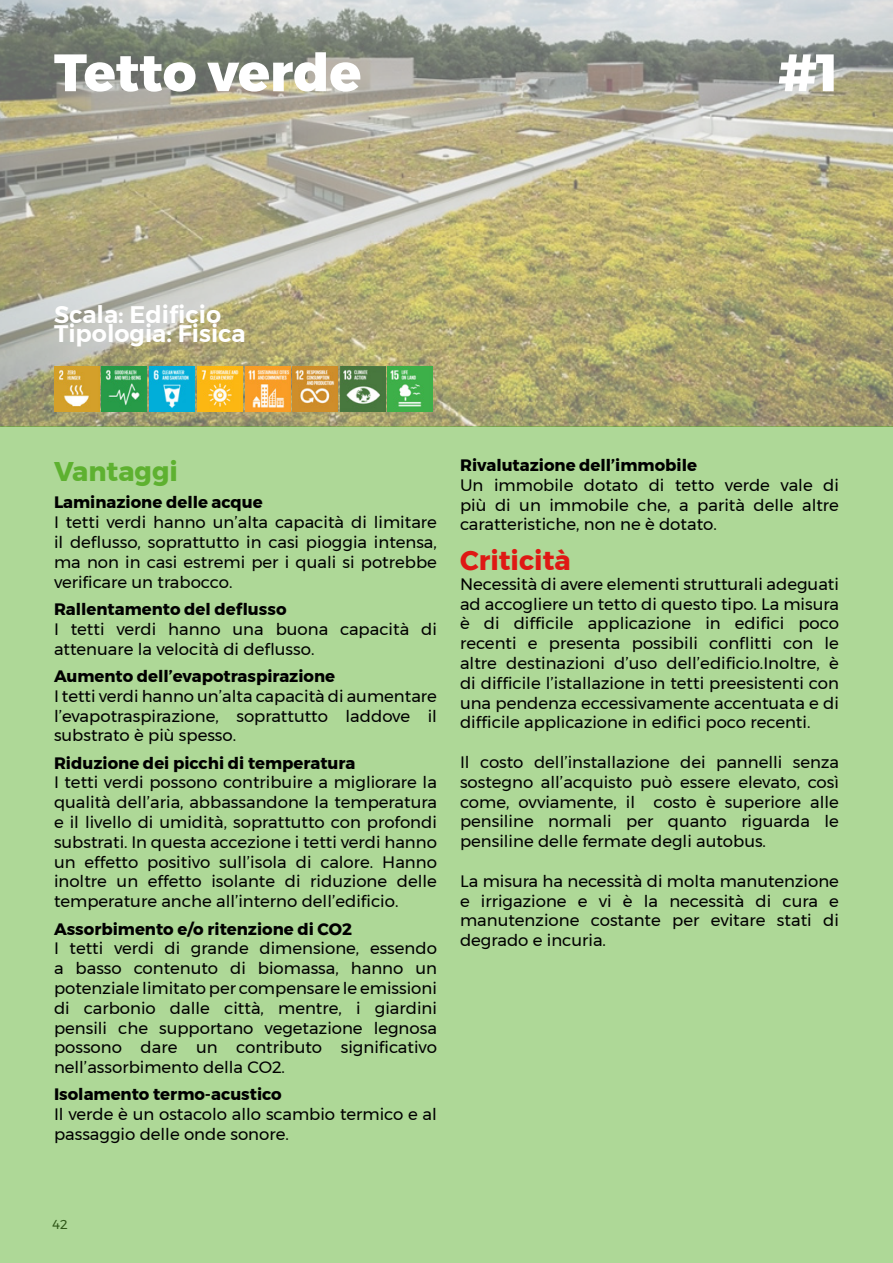
<style>
.page{position:relative;width:893px;height:1263px;background:#fff}
.page>*{position:absolute;margin:0;border:0;box-sizing:border-box;transform-origin:0 0}
.t1{font:800 52.5px "Montserrat";color:#fff}
.t2{font:700 27px "Montserrat";color:#df1814}
.t3{font:700 27px "Montserrat";color:#5eb130}
.t4{font:600 23.85px/19.8px "Montserrat";color:#fff}
.t5{font:16.5px/19.8px "Montserrat";color:#000;text-align:justify}
.t6{font:700 16.5px "Montserrat";color:#000}
.t7{font:12.9px "Montserrat";color:#000}
</style>
<div class="page">
<img style="left:0;top:0;width:893px;height:427px">
<div style="left:0;top:427px;width:893px;height:836px;background:#aed897"></div>
<img style="left:102px;top:366px;width:45px;height:45px">
<img style="left:292px;top:366px;width:46px;height:45px">
<img style="left:54px;top:366px;width:45px;height:46px">
<img style="left:198px;top:366px;width:45px;height:46px">
<img style="left:340px;top:366px;width:45px;height:45px">
<img style="left:388px;top:366px;width:45px;height:45px">
<img style="left:150px;top:366px;width:45px;height:46px">
<img style="left:245px;top:366px;width:45px;height:45px">
<h1 class="t1" style="left:54px;top:30px;width:309px">Tetto verde</h1>
<h1 class="t1" style="left:778px;top:30px;width:62px">#1</h1>
<h3 class="t4" style="left:54px;top:304px;width:193px">Scala: Edificio<br>Tipologia: Fisica</h3>
<h2 class="t3" style="left:54px;top:450px;width:126px">Vantaggi</h2>
<p class="t6" style="left:54px;top:489px;width:210px">Laminazione delle acque</p>
<p class="t5" style="left:54px;top:512px;width:384px">I tetti verdi hanno un’alta capacità di limitare il deflusso, soprattutto in casi pioggia intensa, ma non in casi estremi per i quali si potrebbe verificare un trabocco.</p>
<p class="t6" style="left:54px;top:596px;width:234px">Rallentamento del deflusso</p>
<p class="t5" style="left:54px;top:619px;width:384px">I tetti verdi hanno una buona capacità di attenuare la velocità di deflusso.</p>
<p class="t6" style="left:54px;top:663px;width:283px">Aumento dell’evapotraspirazione</p>
<p class="t5" style="left:54px;top:686px;width:384px">I tetti verdi hanno un’alta capacità di aumentare l’evapotraspirazione, soprattutto laddove il substrato è più spesso.</p>
<p class="t6" style="left:54px;top:749px;width:303px">Riduzione dei picchi di temperatura</p>
<p class="t5" style="left:54px;top:772px;width:384px">I tetti verdi possono contribuire a migliorare la qualità dell’aria, abbassandone la temperatura e il livello di umidità, soprattutto con profondi substrati. In questa accezione i tetti verdi hanno un effetto positivo sull’isola di calore. Hanno inoltre un effetto isolante di riduzione delle temperature anche all’interno dell’edificio.</p>
<p class="t6" style="left:54px;top:915px;width:300px">Assorbimento e/o ritenzione di CO2</p>
<p class="t5" style="left:54px;top:938px;width:384px">I tetti verdi di grande dimensione, essendo a basso contenuto di biomassa, hanno un potenziale limitato per compensare le emissioni di carbonio dalle città, mentre, i giardini pensili che supportano vegetazione legnosa possono dare un contributo significativo nell’assorbimento della CO2.</p>
<p class="t6" style="left:54px;top:1081px;width:229px">Isolamento termo-acustico</p>
<p class="t5" style="left:54px;top:1104px;width:384px">Il verde è un ostacolo allo scambio termico e al passaggio delle onde sonore.</p>
<p class="t6" style="left:460px;top:452px;width:238px">Rivalutazione dell’immobile</p>
<p class="t5" style="left:460px;top:475px;width:380px">Un immobile dotato di tetto verde vale di più di un immobile che, a parità delle altre caratteristiche, non ne è dotato.</p>
<h2 class="t2" style="left:460px;top:539px;width:112px">Criticità</h2>
<p class="t5" style="left:460px;top:574px;width:380px">Necessità di avere elementi strutturali adeguati ad accogliere un tetto di questo tipo. La misura è di difficile applicazione in edifici poco recenti e presenta possibili conflitti con le altre destinazioni d’uso dell’edificio.Inoltre, è di difficile l’istallazione in tetti preesistenti con una pendenza eccessivamente accentuata e di difficile applicazione in edifici poco recenti.</p>
<p class="t5" style="left:460px;top:752px;width:380px">Il costo dell’installazione dei pannelli senza sostegno all’acquisto può essere elevato, così come, ovviamente, il costo è superiore alle pensiline normali per quanto riguarda le pensiline delle fermate degli autobus.</p>
<p class="t5" style="left:460px;top:871px;width:380px">La misura ha necessità di molta manutenzione e irrigazione e vi è la necessità di cura e manutenzione costante per evitare stati di degrado e incuria.</p>
<p class="t7" style="left:52px;top:1214px;width:17px">42</p>
</div>
